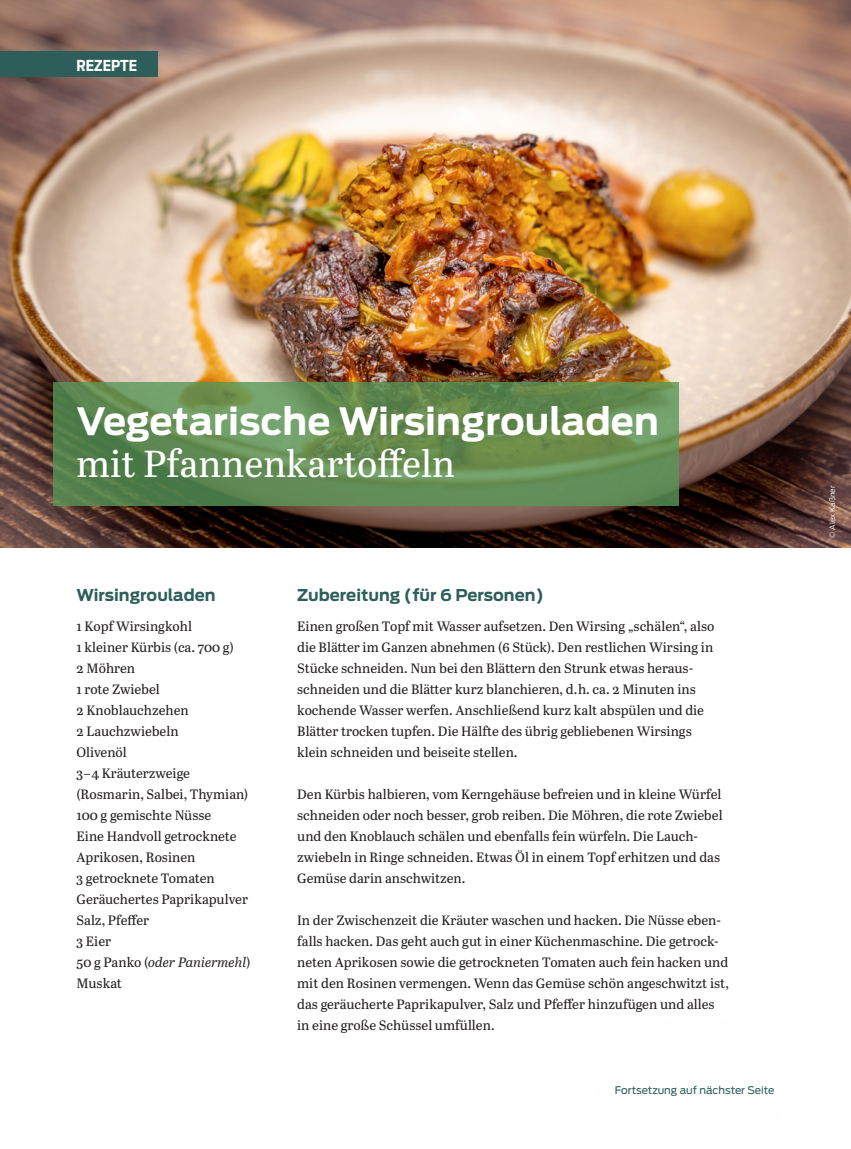
<style>
.page{position:relative;width:851px;height:1149px;background:#fff}
.page>*{position:absolute;margin:0;border:0;box-sizing:border-box;transform-origin:0 0}
.t1{font:37.5px "Abril Text";color:#fff}
.t2{font:700 37.35px "Antenna";color:#fff}
.t3{font:700 16.2px "Antenna";color:#2d5e5a}
.t4{font:700 15px "Antenna Cond";color:#fff}
.t5{font:13.5px/21px "Abril Text";color:#231f20}
.t6{font:10.5px "Ford Antenna";color:#2d5e5a}
.t7{font:300 7.5px "Ford Antenna";color:#fff}
.s1{font-style:italic}
</style>
<div class="page">
<img style="left:0;top:0;width:850px;height:547px">
<div style="left:0;top:51px;width:157px;height:26px;background:#2d5e5a"></div>
<svg style="left:53px;top:382px;width:626px;height:124px;background:#628c53"></svg>
<p class="t4" style="left:77px;top:56px;width:62px">REZEPTE</p>
<h2 class="t2" style="left:76px;top:399px;width:583px">Vegetarische Wirsingrouladen</h2>
<h1 class="t1" style="left:76px;top:436px;width:380px">mit Pfannenkartoffeln</h1>
<p class="t3" style="left:76px;top:585px;width:140px">Wirsingrouladen</p>
<p class="t5" style="left:76px;top:614px;width:175px">1 Kopf Wirsingkohl<br>1 kleiner Kürbis (ca. 700 g)<br>2 Möhren<br>1 rote Zwiebel<br>2 Knoblauchzehen<br>2 Lauchzwiebeln<br>Olivenöl<br>3 – 4 Kräuterzweige (Rosmarin, Salbei, Thymian)<br>100 g gemischte Nüsse<br>Eine Handvoll getrocknete<br>Aprikosen, Rosinen<br>3 getrocknete Tomaten<br>Geräuchertes Paprikapulver<br>Salz, Pfeffer<br>3 Eier<br>50 g Panko (<span class="s1">oder Paniermehl</span>)<br>Muskat</p>
<p class="t3" style="left:297px;top:585px;width:248px">Zubereitung (für 6 Personen)</p>
<p class="t5" style="left:297px;top:614px;width:418px">Einen großen Topf mit Wasser aufsetzen. Den Wirsing „schälen“, also die Blätter im Ganzen abnehmen (6 Stück). Den restlichen Wirsing in Stücke schneiden. Nun bei den Blättern den Strunk etwas heraus&shy;schneiden und die Blätter kurz blanchieren, d. h. ca. 2 Minuten ins kochende Wasser werfen. Anschließend kurz kalt abspülen und die Blätter trocken tupfen. Die Hälfte des übrig gebliebenen Wirsings klein schneiden und beiseite stellen.</p>
<p class="t5" style="left:297px;top:782px;width:427px">Den Kürbis halbieren, vom Kerngehäuse befreien und in kleine Würfel schneiden oder noch besser, grob reiben. Die Möhren, die rote Zwiebel und den Knoblauch schälen und ebenfalls fein würfeln. Die Lauch&shy;zwiebeln in Ringe schneiden. Etwas Öl in einem Topf erhitzen und das Gemüse darin anschwitzen.</p>
<p class="t5" style="left:297px;top:908px;width:433px">In der Zwischenzeit die Kräuter waschen und hacken. Die Nüsse eben&shy;falls hacken. Das geht auch gut in einer Küchenmaschine. Die getrock&shy;neten Aprikosen sowie die getrockneten Tomaten auch fein hacken und mit den Rosinen vermengen. Wenn das Gemüse schön angeschwitzt ist, das geräucherte Paprikapulver, Salz und Pfeffer hinzufügen und alles in eine große Schüssel umfüllen.</p>
<p class="t6" style="left:614px;top:1080px;width:161px">Fortsetzung auf nächster Seite</p>
<p class="t7" style="left:825px;top:537px;width:54px;rotate:-90deg">© Alex Kaßner</p>
</div>
